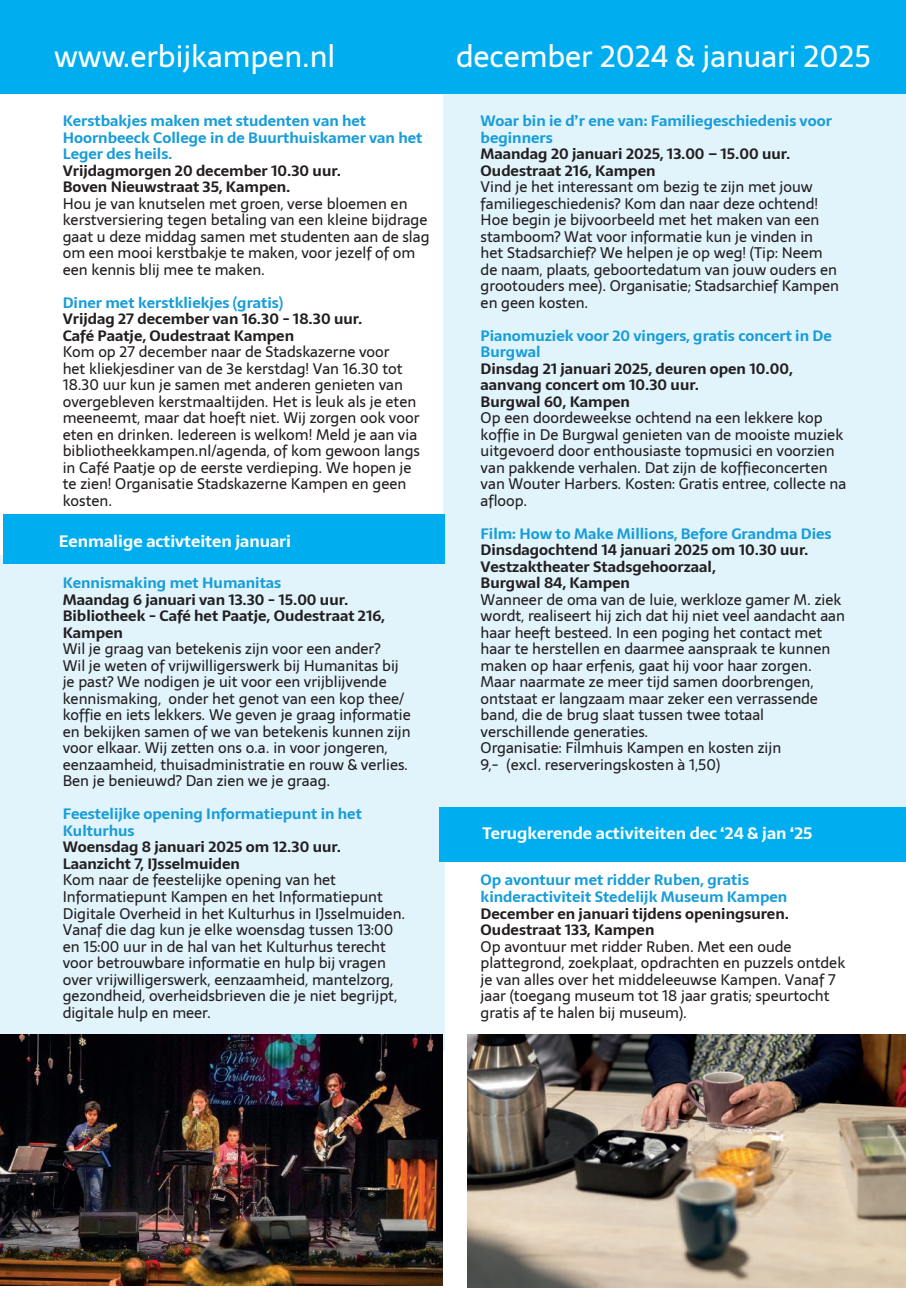
<style>
.page{position:relative;width:906px;height:1289px;background:#fff}
.page>*{position:absolute;margin:0;border:0;box-sizing:border-box;transform-origin:0 0}
.t1{font:30px "Sarala";color:#fff}
.t2{font:700 16.5px "Sarala";color:#fff}
.t3{font:15px/16.5px "Sarala";color:#231f20}
.t4{font:700 15px/16.5px "Sarala";color:#231f20}
.t5{font:700 15px/16.5px "Sarala";color:#179dd9}
</style>
<div class="page">
<div style="left:443px;top:85px;width:463px;height:734px;background:#e1f4fc"></div>
<div style="left:0;top:555px;width:444px;height:495px;background:#e1f4fc"></div>
<div style="left:0;top:0;width:906px;height:93px;background:#00aeef"></div>
<img style="left:0;top:1034px;width:442px;height:251px">
<img style="left:468px;top:1034px;width:438px;height:253px">
<div style="left:3px;top:514px;width:442px;height:49px;background:#00aeef"></div>
<div style="left:440px;top:807px;width:466px;height:54px;background:#00aeef"></div>
<h1 class="t1" style="left:54px;top:33px;width:283px">www.erbijkampen.nl</h1>
<h1 class="t1" style="left:456px;top:33px;width:416px">december 2024 &amp; januari 2025</h1>
<p class="t5" style="left:63px;top:112px;width:361px">Kerstbakjes maken met studenten van het<br>Hoornbeeck College in de Buurthuiskamer van het<br>Leger des heils.</p>
<p class="t4" style="left:63px;top:162px;width:280px">Vrijdagmorgen 20 december 10.30 uur.<br>Boven Nieuwstraat 35, Kampen.</p>
<p class="t3" style="left:63px;top:195px;width:368px">Hou je van knutselen met groen, verse bloemen en kerstversiering tegen betaling van een kleine bijdrage gaat u deze middag samen met studenten aan de slag om een mooi kerstbakje te maken, voor jezelf of om een kennis blij mee te maken.</p>
<p class="t5" style="left:63px;top:294px;width:222px">Diner met kerstkliekjes (gratis)</p>
<p class="t4" style="left:63px;top:310px;width:301px">Vrijdag 27 december van 16.30 - 18.30 uur.<br>Café Paatje, Oudestraat Kampen</p>
<p class="t3" style="left:63px;top:343px;width:359px">Kom op 27 december naar de Stadskazerne voor<br>het kliekjesdiner van de 3e kerstdag! Van 16.30 tot 18.30 uur kun je samen met anderen genieten van overgebleven kerstmaaltijden. Het is leuk als je eten meeneemt, maar dat hoeft niet. Wij zorgen ook voor eten en drinken. Iedereen is welkom! Meld je aan via bibliotheekkampen.nl/agenda, of kom gewoon langs in Café Paatje op de eerste verdieping. We hopen je te zien! Organisatie Stadskazerne Kampen en geen kosten.</p>
<p class="t2" style="left:59px;top:527px;width:234px">Eenmalige activteiten januari</p>
<p class="t5" style="left:63px;top:574px;width:220px">Kennismaking met Humanitas</p>
<p class="t4" style="left:63px;top:591px;width:324px">Maandag 6 januari van 13.30 - 15.00 uur.<br>Bibliotheek - Café het Paatje, Oudestraat 216,<br>Kampen</p>
<p class="t3" style="left:63px;top:640px;width:349px">Wil je graag van betekenis zijn voor een ander?<br>Wil je weten of vrijwilligerswerk bij Humanitas bij je past? We nodigen je uit voor een vrijblijvende kennismaking, onder het genot van een kop thee/ koffie en iets lekkers. We geven je graag informatie en bekijken samen of we van betekenis kunnen zijn voor elkaar. Wij zetten ons o.a. in voor jongeren, eenzaamheid, thuisadministratie en rouw &amp; verlies.<br>Ben je benieuwd? Dan zien we je graag.</p>
<p class="t5" style="left:63px;top:805px;width:301px">Feestelijke opening Informatiepunt in het<br>Kulturhus</p>
<p class="t4" style="left:63px;top:838px;width:280px">Woensdag 8 januari 2025 om 12.30 uur.<br>Laanzicht 7, IJsselmuiden</p>
<p class="t3" style="left:63px;top:871px;width:344px">Kom naar de feestelijke opening van het Informatiepunt Kampen en het Informatiepunt Digitale Overheid in het Kulturhus in IJsselmuiden.<br>Vanaf die dag kun je elke woensdag tussen 13:00 en 15:00 uur in de hal van het Kulturhus terecht voor betrouwbare informatie en hulp bij vragen over vrijwilligerswerk, eenzaamheid, mantelzorg, gezondheid, overheidsbrieven die je niet begrijpt, digitale hulp en meer.</p>
<p class="t5" style="left:480px;top:112px;width:353px">Woar bin ie d’r ene van: Familiegeschiedenis voor beginners</p>
<p class="t4" style="left:480px;top:145px;width:311px">Maandag 20 januari 2025, 13.00 – 15.00 uur.<br>Oudestraat 216, Kampen</p>
<p class="t3" style="left:480px;top:178px;width:360px">Vind je het interessant om bezig te zijn met jouw familiegeschiedenis? Kom dan naar deze ochtend!<br>Hoe begin je bijvoorbeeld met het maken van een stamboom? Wat voor informatie kun je vinden in het Stadsarchief? We helpen je op weg! (Tip: Neem de naam, plaats, geboortedatum van jouw ouders en grootouders mee). Organisatie; Stadsarchief Kampen en geen kosten.</p>
<p class="t5" style="left:480px;top:327px;width:353px">Pianomuziek voor 20 vingers, gratis concert in De<br>Burgwal</p>
<p class="t4" style="left:480px;top:360px;width:313px">Dinsdag 21 januari 2025, deuren open 10.00, aanvang concert om 10.30 uur.<br>Burgwal 60, Kampen</p>
<p class="t3" style="left:480px;top:409px;width:367px">Op een doordeweekse ochtend na een lekkere kop koffie in De Burgwal genieten van de mooiste muziek uitgevoerd door enthousiaste topmusici en voorzien van pakkende verhalen. Dat zijn de koffieconcerten van Wouter Harbers. Kosten: Gratis entree, collecte na afloop.</p>
<p class="t5" style="left:480px;top:525px;width:352px">Film: How to Make Millions, Before Grandma Dies</p>
<p class="t4" style="left:480px;top:541px;width:329px">Dinsdagochtend 14 januari 2025 om 10.30 uur.<br>Vestzaktheater Stadsgehoorzaal,<br>Burgwal 84, Kampen</p>
<p class="t3" style="left:480px;top:591px;width:366px">Wanneer de oma van de luie, werkloze gamer M. ziek wordt, realiseert hij zich dat hij niet veel aandacht aan haar heeft besteed. In een poging het contact met haar te herstellen en daarmee aanspraak te kunnen maken op haar erfenis, gaat hij voor haar zorgen.<br>Maar naarmate ze meer tijd samen doorbrengen, ontstaat er langzaam maar zeker een verrassende band, die de brug slaat tussen twee totaal verschillende generaties.<br>Organisatie: Filmhuis Kampen en kosten zijn<br>9,- (excl. reserveringskosten à 1,50)</p>
<p class="t2" style="left:482px;top:819px;width:331px">Terugkerende activiteiten dec ‘24 &amp; jan ‘25</p>
<p class="t5" style="left:480px;top:871px;width:308px">Op avontuur met ridder Ruben, gratis kinderactiviteit Stedelijk Museum Kampen</p>
<p class="t4" style="left:480px;top:904px;width:310px">December en januari tijdens openingsuren.<br>Oudestraat 133, Kampen</p>
<p class="t3" style="left:480px;top:937px;width:366px">Op avontuur met ridder Ruben. Met een oude plattegrond, zoekplaat, opdrachten en puzzels ontdek je van alles over het middeleeuwse Kampen. Vanaf 7 jaar (toegang museum tot 18 jaar gratis; speurtocht gratis af te halen bij museum).</p>
</div>
